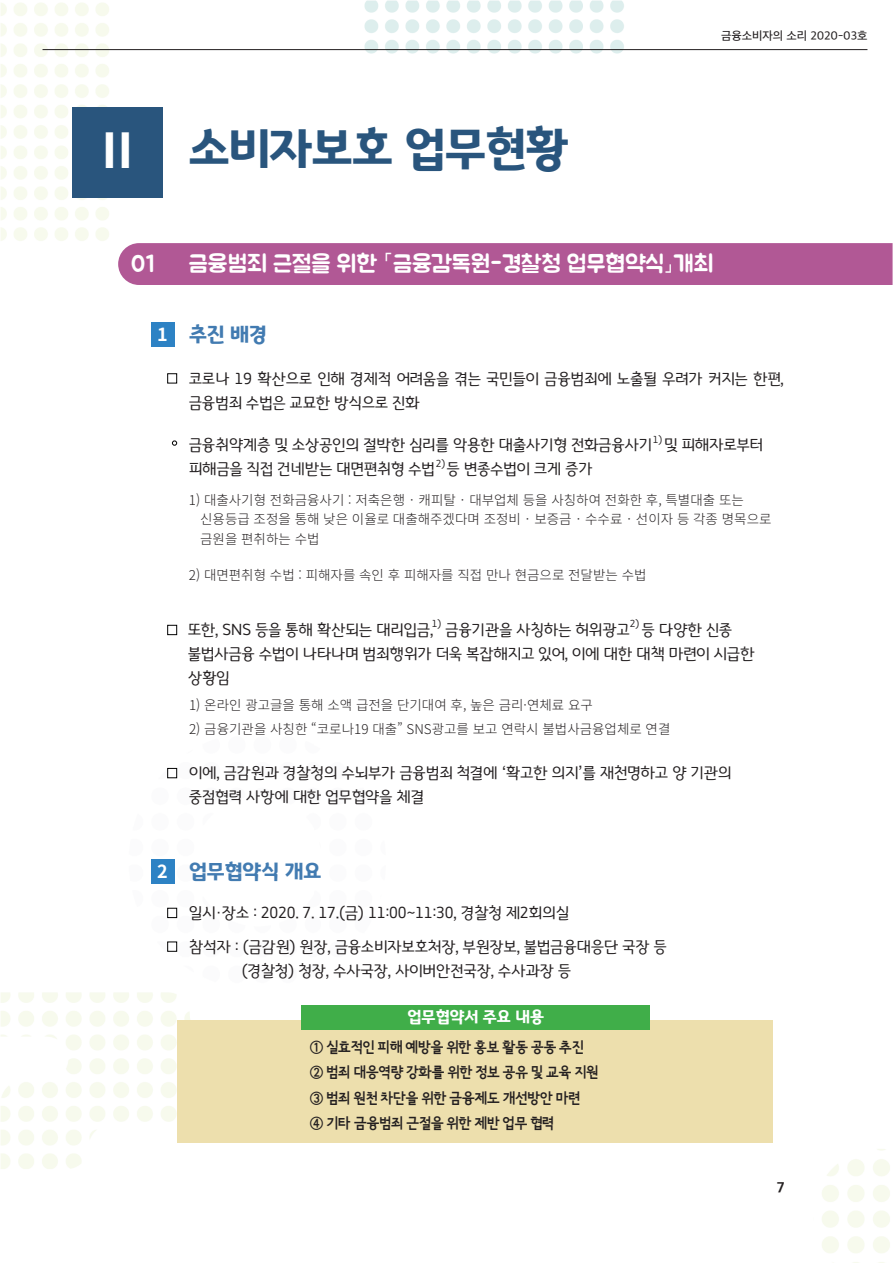
<style>
.page{position:relative;width:893px;height:1263px;background:#fff}
.page>*{position:absolute;margin:0;border:0;box-sizing:border-box;transform-origin:0 0}
.t1{font:48px "Gyeonggi Title B";letter-spacing:-.01em;color:#29557d}
.t2{font:700 48px "Noto Sans CJ Kkr";color:#fff}
.t3{font:24px "BMJUAOTF";color:#fff}
.t4{font:21px "Gyeonggi Title B";color:#427bb1}
.t5{font:18px "Seoul Namsan EB";color:#231f20}
.t6{font:700 18px "Noto Sans CJ Kkr";color:#fff}
.t7{font:16.5px/24px "Gyeonggi Title L";letter-spacing:-.025em;color:#231f20}
.t8{font:16.5px "Gyeonggi Title B";color:#fff}
.t9{font:700 15px "Apple SD Gothic Neo";color:#231f20}
.t10{font:300 13.5px "Noto Sans CJ Kkr";color:#231f20}
.t11{font:500 12px "Apple SD Gothic Neo";color:#231f20}
.t12{font:10.5px "Gyeonggi Title L";color:#231f20}
.s1{font-family:"Gyeonggi Title L"}
</style>
<div class="page">
<img style="left:1px;top:0;width:889px;height:1263px">
<hr style="left:43px;top:49px;width:824px;height:1px;background:#231f20">
<div style="left:72px;top:107px;width:91px;height:91px;background:#29557d"></div>
<div style="left:118px;top:243px;width:775px;height:42px;background:#b15895"></div>
<div style="left:167px;top:373px;width:10px;height:10px;border:1px solid #030303"></div>
<div style="left:167px;top:625px;width:10px;height:10px;border:1px solid #030303"></div>
<div style="left:167px;top:768px;width:10px;height:10px;border:1px solid #030303"></div>
<div style="left:167px;top:908px;width:10px;height:10px;border:1px solid #030303"></div>
<div style="left:167px;top:942px;width:10px;height:9px;border:1px solid #030303"></div>
<svg style="left:172px;top:441px;width:5px;height:4px"></svg>
<div style="left:151px;top:322px;width:24px;height:24px;background:#2d82c4"></div>
<div style="left:151px;top:859px;width:24px;height:25px;background:#2d82c4"></div>
<div style="left:177px;top:1020px;width:595px;height:123px;background:#eddfad"></div>
<div style="left:301px;top:1005px;width:349px;height:24px;background:#40ae49"></div>
<p class="t11" style="left:721px;top:30px;width:148px">금융소비자의 소리 2020-03호</p>
<p class="t2" style="left:93px;top:123px;width:49px">Ⅱ</p>
<p class="t1" style="left:189px;top:119px;width:381px">소비자보호 업무현황</p>
<p class="t3" style="left:131px;top:251px;width:26px">01</p>
<p class="t3" style="left:189px;top:251px;width:526px">금융범죄 근절을 위한 <span class="s1">「</span>금융감독원-경찰청 업무협약식<span class="s1">」</span>개최</p>
<p class="t6" style="left:157px;top:324px;width:12px">1</p>
<p class="t4" style="left:189px;top:321px;width:79px">추진 배경</p>
<p class="t7" style="left:189px;top:367px;width:597px">코로나 19 확산으로 인해 경제적 어려움을 겪는 국민들이 금융범죄에 노출될 우려가 커지는 한편, 금융범죄 수법은 교묘한 방식으로 진화</p>
<p class="t12" style="left:653px;top:433px;width:11px">1)</p>
<p class="t7" style="left:189px;top:433px;width:576px">금융취약계층 및 소상공인의 절박한 심리를 악용한 대출사기형 전화금융사기 및 피해자로부터</p>
<p class="t7" style="left:189px;top:457px;width:406px">피해금을 직접 건네받는 대면편취형 수법 등 변종수법이 크게 증가</p>
<p class="t10" style="left:189px;top:492px;width:556px">1) 대출사기형 전화금융사기 : 저축은행‧캐피탈‧대부업체 등을 사칭하여 전화한 후, 특별대출 또는</p>
<p class="t10" style="left:200px;top:512px;width:573px">신용등급 조정을 통해 낮은 이율로 대출해주겠다며 조정비‧보증금‧수수료‧선이자 등 각종 명목으로</p>
<p class="t10" style="left:200px;top:531px;width:121px">금원을 편취하는 수법</p>
<p class="t12" style="left:436px;top:457px;width:11px">2)</p>
<p class="t10" style="left:189px;top:567px;width:459px">2) 대면편취형 수법 : 피해자를 속인 후 피해자를 직접 만나 현금으로 전달받는 수법</p>
<p class="t12" style="left:432px;top:618px;width:11px">1)</p>
<p class="t12" style="left:630px;top:617px;width:11px">2)</p>
<p class="t7" style="left:188px;top:618px;width:546px">또한, SNS 등을 통해 확산되는 대리입금, 금융기관을 사칭하는 허위광고 등 다양한 신종</p>
<p class="t7" style="left:188px;top:642px;width:568px">불법사금융 수법이 나타나며 범죄행위가 더욱 복잡해지고 있어, 이에 대한 대책 마련이 시급한</p>
<p class="t7" style="left:188px;top:666px;width:44px">상황임</p>
<p class="t10" style="left:189px;top:698px;width:405px">1) 온라인 광고글을 통해 소액 급전을 단기대여 후, 높은 금리·연체료 요구</p>
<p class="t10" style="left:189px;top:722px;width:483px">2) 금융기관을 사칭한 “코로나19 대출” SNS광고를 보고 연락시 불법사금융업체로 연결</p>
<p class="t6" style="left:157px;top:861px;width:12px">2</p>
<p class="t7" style="left:189px;top:761px;width:545px">이에, 금감원과 경찰청의 수뇌부가 금융범죄 척결에 ‘확고한 의지’를 재천명하고 양 기관의</p>
<p class="t7" style="left:189px;top:785px;width:237px">중점협력 사항에 대한 업무협약을 체결</p>
<p class="t4" style="left:189px;top:859px;width:134px">업무협약식 개요</p>
<p class="t7" style="left:189px;top:901px;width:382px">일시·장소 : 2020. 7. 17.(금) 11:00~11:30, 경찰청 제2회의실</p>
<p class="t7" style="left:189px;top:935px;width:480px">참석자 : (금감원) 원장, 금융소비자보호처장, 부원장보, 불법금융대응단 국장 등</p>
<p class="t7" style="left:241px;top:959px;width:332px">(경찰청) 청장, 수사국장, 사이버안전국장, 수사과장 등</p>
<p class="t8" style="left:408px;top:1007px;width:138px">업무협약서 주요 내용</p>
<p class="t5" style="left:310px;top:1038px;width:275px">① 실효적인 피해 예방을 위한 홍보 활동 공동 추진</p>
<p class="t5" style="left:310px;top:1064px;width:290px">② 범죄 대응역량 강화를 위한 정보 공유 및 교육 지원</p>
<p class="t5" style="left:310px;top:1089px;width:272px">③ 범죄 원천 차단을 위한 금융제도 개선방안 마련</p>
<p class="t5" style="left:310px;top:1115px;width:246px">④ 기타 금융범죄 근절을 위한 제반 업무 협력</p>
<p class="t9" style="left:777px;top:1179px;width:9px">7</p>
</div>
